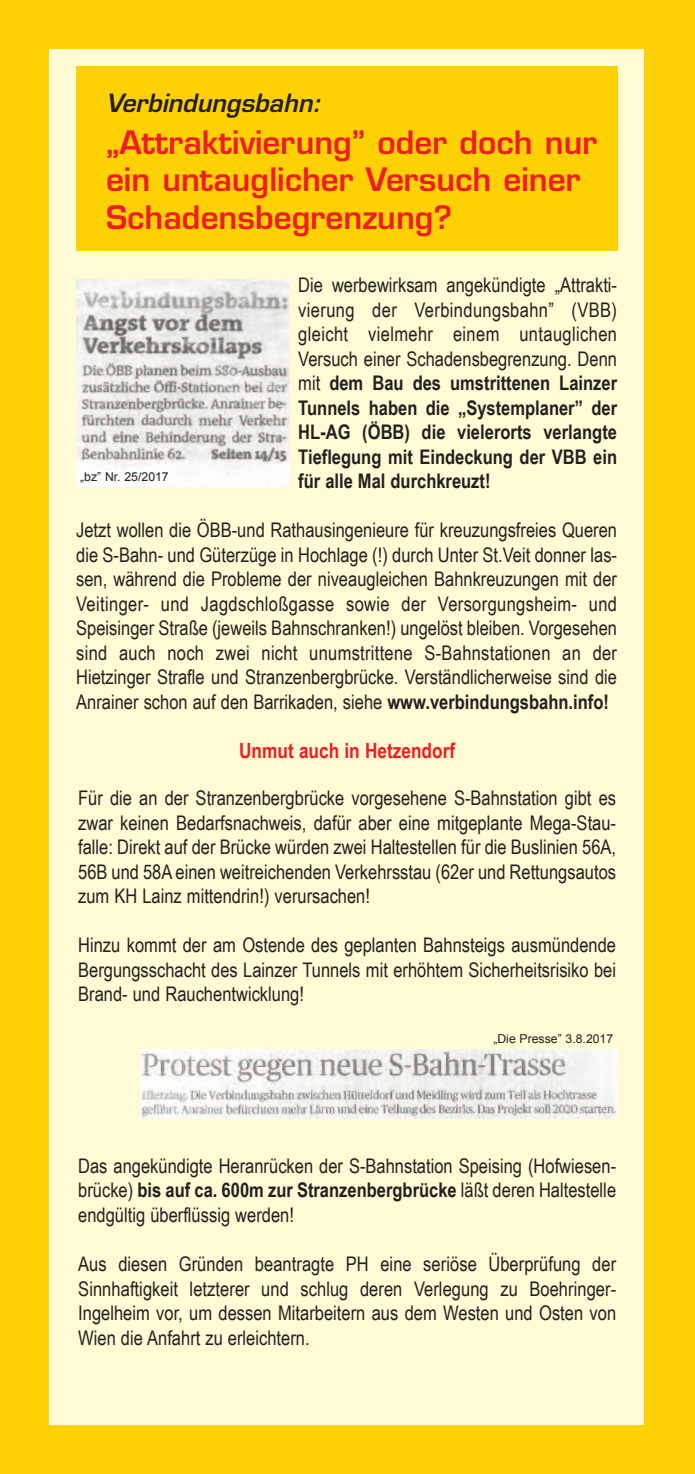
<style>
.page{position:relative;width:695px;height:1474px;background:#fff}
.page>*{position:absolute;margin:0;border:0;box-sizing:border-box;transform-origin:0 0}
.t1{font:600 31.5px/37.8px "Eurostile";color:#ee1d23}
.t2{font:italic 600 24.5px "Eurostile";color:#231f20}
.t3{font:700 21px "Arial Narrow";color:#ee1d23}
.t4{font:20.12px/24.5px "Arial Narrow";color:#231f20;text-align:justify}
.t5{font:700 20.12px/24.5px "Arial Narrow";color:#231f20;text-align:justify}
.t6{font:12.25px "Arial";color:#231f20}
.s1{font-weight:400}
.s2{font-weight:700}
</style>
<div class="page">
<div style="left:0;top:0;width:694px;height:1473px;background:#fed105"></div>
<div style="left:50px;top:50px;width:593px;height:1374px;background:#fffbd5"></div>
<div style="left:77px;top:67px;width:540px;height:184px;background:#fed105"></div>
<img style="left:77px;top:280px;width:212px;height:206px">
<img style="left:140px;top:1049px;width:477px;height:69px">
<p class="t2" style="left:106px;top:93px;width:216px">Verbindungsbahn:</p>
<h1 class="t1" style="left:106px;top:126px;width:492px">„Attraktivierung” oder doch nur ein untauglicher Versuch einer<br>Schadensbegrenzung?</h1>
<p class="t5" style="left:298px;top:272px;width:320px"><span class="s1">Die werbewirksam angekündigte „Attrakti&shy;vierung der Verbindungsbahn” (VBB) gleicht vielmehr einem untauglichen Versuch einer Schadensbegrenzung. Denn mit</span> dem Bau des umstrittenen Lainzer Tunnels haben die „Systemplaner” der HL-AG (ÖBB) die vielerorts verlangte Tieflegung mit Eindeckung der VBB ein für alle Mal durchkreuzt!</p>
<p class="t4" style="left:76px;top:517px;width:542px">Jetzt wollen die ÖBB-und Rathausingenieure für kreuzungsfreies Queren die S-Bahn- und Güterzüge in Hochlage (!) durch Unter St.Veit donner las&shy;sen, während die Probleme der niveaugleichen Bahnkreuzungen mit der Veitinger- und Jagdschloßgasse sowie der Versorgungsheim- und Speisinger Straße (jeweils Bahnschranken!) ungelöst bleiben. Vorgesehen sind auch noch zwei nicht unumstrittene S-Bahnstationen an der Hietzinger Strafle und Stranzenbergbrücke. Verständlicherweise sind die Anrainer schon auf den Barrikaden, siehe <span class="s2">www.verbindungsbahn.info!</span></p>
<p class="t3" style="left:239px;top:738px;width:217px">Unmut auch in Hetzendorf</p>
<p class="t4" style="left:78px;top:785px;width:539px">Für die an der Stranzenbergbrücke vorgesehene S-Bahnstation gibt es zwar keinen Bedarfsnachweis, dafür aber eine mitgeplante Mega-Stau&shy;falle: Direkt auf der Brücke würden zwei Haltestellen für die Buslinien 56A, 56B und 58A einen weitreichenden Verkehrsstau (62er und Rettungsautos zum KH Lainz mittendrin!) verursachen!</p>
<p class="t4" style="left:78px;top:932px;width:539px">Hinzu kommt der am Ostende des geplanten Bahnsteigs ausmündende Bergungsschacht des Lainzer Tunnels mit erhöhtem Sicherheitsrisiko bei Brand- und Rauchentwicklung!</p>
<p class="t6" style="left:80px;top:470px;width:90px">„bz” Nr. 25/2017</p>
<p class="t6" style="left:493px;top:1031px;width:121px">„Die Presse” 3.8.2017</p>
<p class="t4" style="left:78px;top:1153px;width:539px">Das angekündigte Heranrücken der S-Bahnstation Speising (Hofwiesen&shy;brücke) <span class="s2">bis auf ca. 600m zur Stranzenbergbrücke</span> läßt deren Haltestelle endgültig überflüssig werden!</p>
<p class="t4" style="left:78px;top:1251px;width:539px">Aus diesen Gründen beantragte PH eine seriöse Überprüfung der Sinnhaftigkeit letzterer und schlug deren Verlegung zu Boehringer-Ingelheim vor, um dessen Mitarbeitern aus dem Westen und Osten von Wien die Anfahrt zu erleichtern.</p>
</div>
